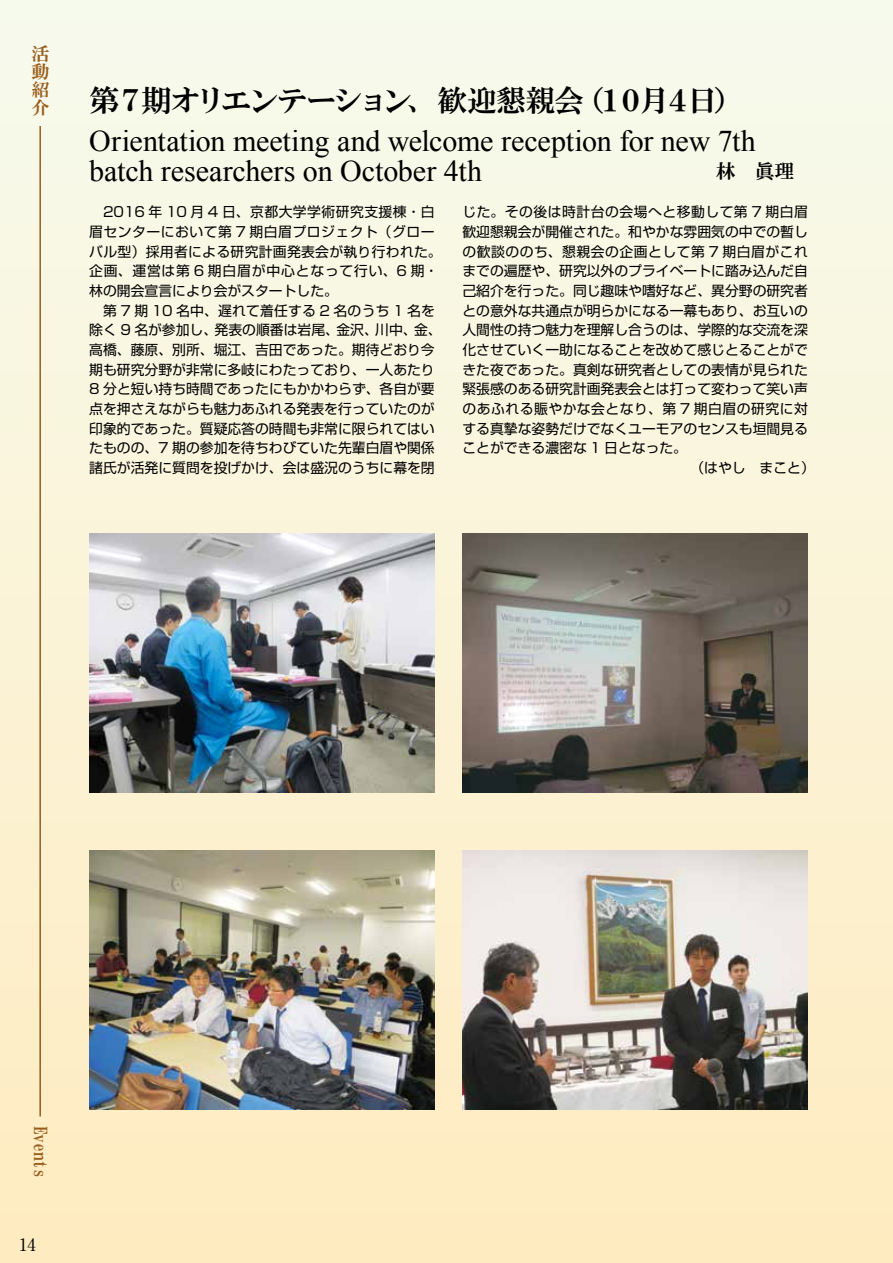
<style>
.page{position:relative;width:893px;height:1263px;background:#fff}
.page>*{position:absolute;margin:0;border:0;box-sizing:border-box;transform-origin:0 0}
.t1{font:30px/30px "Times New Roman";letter-spacing:-.005em;color:#000}
.t2{font:30px "HG Mincho E";letter-spacing:-.125em;color:#000}
.t3{font:19.5px "HG Mincho E";color:#000}
.t4{font:18px/18px "HG Mincho E";letter-spacing:-.03em;color:#985d1b;text-align:justify}
.t5{font:16.95px "Ryumin Pro";color:#000}
.t6{font:13.8px/19.6px "Shin Go Pro";color:#000;text-align:center}
.t7{font:13.8px/19.6px "Shin Go Pro";letter-spacing:.035em;color:#000}
</style>
<div class="page">
<div style="left:0;top:0;width:893px;height:1263px;background:linear-gradient(to bottom,#f6faed,#feebbf)"></div>
<svg style="left:892px;top:0;width:1px;height:1263px"></svg>
<hr style="left:39px;top:126px;width:2px;height:990px;background:#985d1b">
<img style="left:89px;top:533px;width:346px;height:259px">
<img style="left:462px;top:533px;width:346px;height:259px">
<img style="left:89px;top:850px;width:346px;height:259px">
<img style="left:462px;top:850px;width:346px;height:259px">
<h3 class="t4" style="left:32px;top:45px;width:19px">活動紹介</h3>
<h1 class="t2" style="left:89px;top:85px;width:657px">第７期オリエンテーション、歓迎懇親会（１０月４日）</h1>
<h1 class="t1" style="left:89px;top:125px;width:668px">Orientation meeting and welcome reception for new 7th batch researchers on October 4th</h1>
<h2 class="t3" style="left:716px;top:161px;width:80px">林　眞理</h2>
<p class="t7" style="left:89px;top:201px;width:354px;text-indent:14px">2016 年 10 月 4 日、京都大学学術研究支援棟・白眉センターにおいて第 7 期白眉プロジェクト（グローバル型）採用者による研究計画発表会が執り行われた。企画、運営は第 6 期白眉が中心となって行い、6 期・林の開会宣言により会がスタートした。</p>
<p class="t6" style="left:89px;top:299px;width:354px">第 7 期 10 名中、遅れて着任する 2 名のうち 1 名を<br>除く 9 名が参加し、発表の順番は岩尾、金沢、川中、金、高橋、藤原、別所、堀江、吉田であった。期待どおり今期も研究分野が非常に多岐にわたっており、一人あたり<br>8 分と短い持ち時間であったにもかかわらず、各自が要点を押さえながらも魅力あふれる発表を行っていたのが印象的であった。質疑応答の時間も非常に限られてはいたものの、7 期の参加を待ちわびていた先輩白眉や関係諸氏が活発に質問を投げかけ、会は盛況のうちに幕を閉</p>
<p class="t7" style="left:462px;top:201px;width:347px">じた。その後は時計台の会場へと移動して第 7 期白眉</p>
<p class="t6" style="left:462px;top:220px;width:347px">歓迎懇親会が開催された。和やかな雰囲気の中での暫し</p>
<p class="t7" style="left:462px;top:240px;width:347px">の歓談ののち、懇親会の企画として第 7 期白眉がこれ</p>
<p class="t6" style="left:462px;top:260px;width:347px">までの遍歴や、研究以外のプライベートに踏み込んだ自</p>
<p class="t6" style="left:462px;top:279px;width:347px">己紹介を行った。同じ趣味や嗜好など、異分野の研究者</p>
<p class="t6" style="left:462px;top:299px;width:347px">との意外な共通点が明らかになる一幕もあり、お互いの</p>
<p class="t6" style="left:462px;top:319px;width:347px">人間性の持つ魅力を理解し合うのは、学際的な交流を深</p>
<p class="t6" style="left:462px;top:338px;width:347px">化させていく一助になることを改めて感じとることがで</p>
<p class="t6" style="left:462px;top:358px;width:347px">きた夜であった。真剣な研究者としての表情が見られた</p>
<p class="t6" style="left:462px;top:378px;width:347px">緊張感のある研究計画発表会とは打って変わって笑い声</p>
<p class="t7" style="left:462px;top:397px;width:347px">のあふれる賑やかな会となり、第 7 期白眉の研究に対</p>
<p class="t6" style="left:462px;top:417px;width:347px">する真摯な姿勢だけでなくユーモアのセンスも垣間見る</p>
<p class="t6" style="left:462px;top:437px;width:226px">ことができる濃密な 1 日となった。</p>
<p class="t6" style="left:690px;top:456px;width:126px">（はやし　まこと）</p>
<h3 class="t4" style="left:50px;top:1125px;width:54px;rotate:90deg">Events</h3>
<p class="t5" style="left:19px;top:1231px;width:19px">14</p>
</div>
